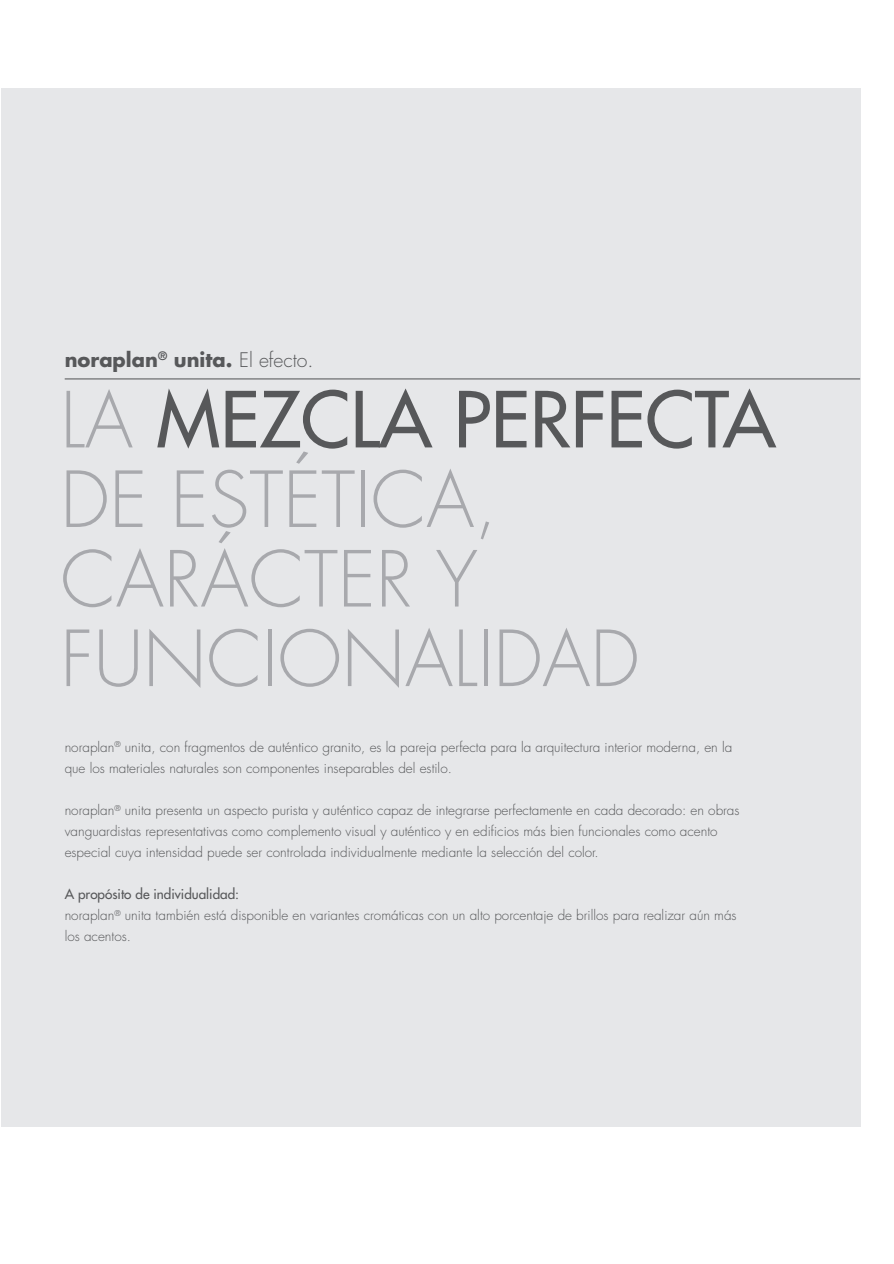
<style>
.page{position:relative;width:894px;height:1264px;background:#fff}
.page>*{position:absolute;margin:0;border:0;box-sizing:border-box;transform-origin:0 0}
.t1{font:300 75px/79.5px "Futura";color:#a8a9ad}
.t2{font:700 19.5px "Futura";color:#57585a}
.t3{font:300 13.5px/21px "Futura";color:#57585a}
.s1{font-weight:300}
.s2{font-weight:400;color:#57585a}
.s3{font-weight:400}
</style>
<div class="page">
<div style="left:1px;top:88px;width:859px;height:1037px;background:#e6e7e9"></div>
<hr style="left:65px;top:378px;width:795px;height:1px;background:#57585a">
<h2 class="t2" style="left:65px;top:350px;width:250px">noraplan<sup>®</sup> unita. <span class="s1">El efecto.</span></h2>
<h1 class="t1" style="left:60px;top:387px;width:717px">LA <span class="s2">MEZCLA PERFECTA<br></span>DE ESTÉTICA,<br>CARÁCTER Y<br>FUNCIONALIDAD</h1>
<p class="t3" style="left:65px;top:737px;width:669px">noraplan<sup>®</sup> unita, con fragmentos de auténtico granito, es la pareja perfecta para la arquitectura interior moderna, en la que los materiales naturales son componentes inseparables del estilo.</p>
<p class="t3" style="left:65px;top:800px;width:676px">noraplan<sup>®</sup> unita presenta un aspecto purista y auténtico capaz de integrarse perfectamente en cada decorado: en obras vanguardistas representativas como complemento visual y auténtico y en edificios más bien funcionales como acento especial cuya intensidad puede ser controlada individualmente mediante la selección del color.</p>
<p class="t3" style="left:65px;top:884px;width:673px"><span class="s3">A propósito de individualidad:<br></span>noraplan<sup>®</sup> unita también está disponible en variantes cromáticas con un alto porcentaje de brillos para realizar aún más los acentos.</p>
</div>
